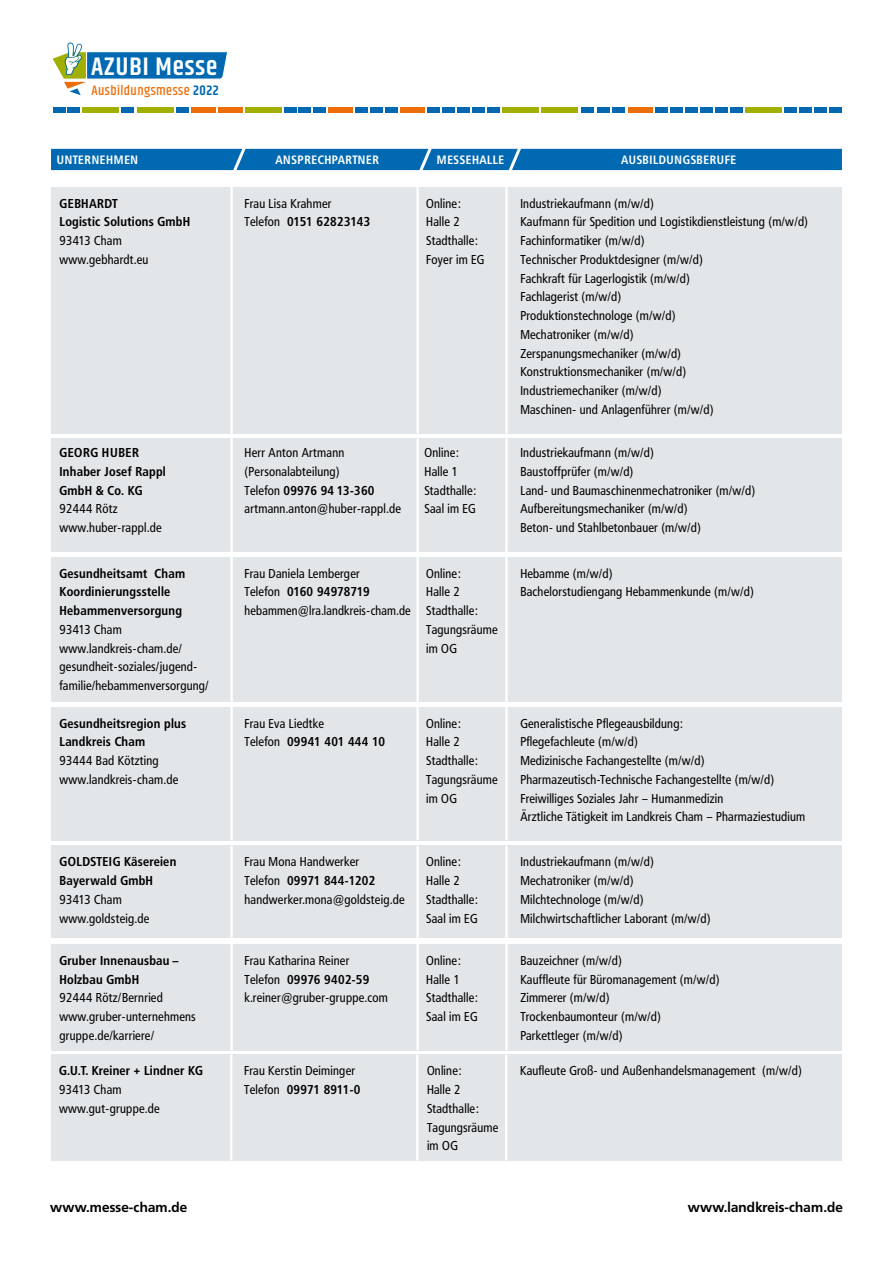
<style>
.page{position:relative;width:893px;height:1263px;background:#fff}
.page>*{position:absolute;margin:0;border:0;box-sizing:border-box;transform-origin:0 0}
.t1{font:600 25.5px "Khand";letter-spacing:.04em;color:#fff}
.t2{font:500 13.8px "Khand";letter-spacing:.03em;color:#eb6e08}
.t3{font:700 13.5px "Frutiger BQ";letter-spacing:.015em;color:#000}
.t4{font:12.75px/18.8px "Frutiger Condensed BQ";letter-spacing:.02em;color:#000}
.t5{font:700 12.75px/18.8px "Frutiger Condensed BQ";letter-spacing:.02em;color:#000}
.t6{font:700 12px "Frutiger Condensed BQ";letter-spacing:.05em;color:#fff}
.s1{font-weight:600;color:#0069b2}
.s2{font-weight:700}
</style>
<div class="page">
<svg style="left:53px;top:43px;width:175px;height:52px"></svg>
<div style="left:53px;top:107px;width:12px;height:6px;background:#0069b2"></div>
<div style="left:68px;top:107px;width:12px;height:6px;background:#0069b2"></div>
<div style="left:176px;top:107px;width:12px;height:6px;background:#0069b2"></div>
<div style="left:284px;top:107px;width:12px;height:6px;background:#0069b2"></div>
<div style="left:299px;top:107px;width:12px;height:6px;background:#0069b2"></div>
<div style="left:355px;top:107px;width:13px;height:6px;background:#0069b2"></div>
<div style="left:370px;top:107px;width:12px;height:6px;background:#0069b2"></div>
<div style="left:427px;top:107px;width:12px;height:6px;background:#0069b2"></div>
<div style="left:83px;top:107px;width:36px;height:6px;background:#a0af00"></div>
<div style="left:122px;top:107px;width:12px;height:6px;background:#0069b2"></div>
<div style="left:137px;top:107px;width:36px;height:6px;background:#a0af00"></div>
<div style="left:191px;top:107px;width:24px;height:6px;background:#eb6e08"></div>
<div style="left:218px;top:107px;width:24px;height:6px;background:#eb6e08"></div>
<div style="left:245px;top:107px;width:36px;height:6px;background:#a0af00"></div>
<div style="left:313px;top:107px;width:13px;height:6px;background:#0069b2"></div>
<div style="left:329px;top:107px;width:24px;height:6px;background:#eb6e08"></div>
<div style="left:385px;top:107px;width:12px;height:6px;background:#0069b2"></div>
<div style="left:400px;top:107px;width:24px;height:6px;background:#eb6e08"></div>
<div style="left:442px;top:107px;width:12px;height:6px;background:#0069b2"></div>
<div style="left:457px;top:107px;width:12px;height:6px;background:#0069b2"></div>
<div style="left:472px;top:107px;width:12px;height:6px;background:#0069b2"></div>
<div style="left:487px;top:107px;width:13px;height:6px;background:#0069b2"></div>
<div style="left:502px;top:107px;width:37px;height:6px;background:#a0af00"></div>
<div style="left:541px;top:107px;width:37px;height:6px;background:#a0af00"></div>
<div style="left:582px;top:107px;width:12px;height:6px;background:#0069b2"></div>
<div style="left:597px;top:107px;width:12px;height:6px;background:#0069b2"></div>
<div style="left:612px;top:107px;width:12px;height:6px;background:#0069b2"></div>
<div style="left:628px;top:107px;width:24px;height:6px;background:#eb6e08"></div>
<div style="left:655px;top:107px;width:12px;height:6px;background:#0069b2"></div>
<div style="left:670px;top:107px;width:12px;height:6px;background:#0069b2"></div>
<div style="left:685px;top:107px;width:12px;height:6px;background:#0069b2"></div>
<div style="left:700px;top:107px;width:12px;height:6px;background:#0069b2"></div>
<div style="left:715px;top:107px;width:12px;height:6px;background:#0069b2"></div>
<div style="left:730px;top:107px;width:12px;height:6px;background:#0069b2"></div>
<div style="left:745px;top:107px;width:37px;height:6px;background:#a0af00"></div>
<div style="left:785px;top:107px;width:12px;height:6px;background:#0069b2"></div>
<div style="left:800px;top:107px;width:12px;height:6px;background:#0069b2"></div>
<div style="left:815px;top:107px;width:12px;height:6px;background:#0069b2"></div>
<div style="left:830px;top:107px;width:12px;height:6px;background:#0069b2"></div>
<div style="left:51px;top:149px;width:791px;height:21px;background:#0069b2"></div>
<div style="left:51px;top:187px;width:791px;height:246px;background:#e3e6e8"></div>
<hr style="left:230px;top:187px;width:3px;height:246px;background:#fff">
<hr style="left:416px;top:187px;width:3px;height:246px;background:#fff">
<hr style="left:505px;top:187px;width:3px;height:246px;background:#fff">
<div style="left:51px;top:707px;width:791px;height:133px;background:#e3e6e8"></div>
<hr style="left:230px;top:707px;width:3px;height:133px;background:#fff">
<hr style="left:416px;top:707px;width:3px;height:133px;background:#fff">
<hr style="left:505px;top:707px;width:3px;height:133px;background:#fff">
<div style="left:51px;top:846px;width:791px;height:92px;background:#e3e6e8"></div>
<hr style="left:230px;top:846px;width:3px;height:92px;background:#fff">
<hr style="left:416px;top:846px;width:3px;height:92px;background:#fff">
<hr style="left:505px;top:846px;width:3px;height:92px;background:#fff">
<div style="left:51px;top:944px;width:791px;height:106px;background:#e3e6e8"></div>
<hr style="left:230px;top:944px;width:3px;height:106px;background:#fff">
<hr style="left:416px;top:944px;width:3px;height:106px;background:#fff">
<hr style="left:505px;top:944px;width:3px;height:106px;background:#fff">
<div style="left:51px;top:438px;width:791px;height:114px;background:#e3e6e8"></div>
<hr style="left:230px;top:438px;width:3px;height:114px;background:#fff">
<hr style="left:416px;top:438px;width:3px;height:114px;background:#fff">
<hr style="left:505px;top:438px;width:3px;height:114px;background:#fff">
<div style="left:51px;top:1054px;width:791px;height:107px;background:#e3e6e8"></div>
<hr style="left:230px;top:1054px;width:2px;height:106px;background:#fff">
<hr style="left:416px;top:1054px;width:2px;height:106px;background:#fff">
<hr style="left:505px;top:1054px;width:2px;height:106px;background:#fff">
<div style="left:51px;top:557px;width:791px;height:145px;background:#e3e6e8"></div>
<hr style="left:230px;top:557px;width:3px;height:145px;background:#fff">
<hr style="left:416px;top:557px;width:3px;height:145px;background:#fff">
<hr style="left:505px;top:557px;width:3px;height:145px;background:#fff">
<h1 class="t1" style="left:91px;top:49px;width:128px">AZUBI Messe</h1>
<p class="t2" style="left:91px;top:82px;width:129px">Ausbildungsmesse <span class="s1">2022</span></p>
<p class="t6" style="left:57px;top:152px;width:83px">UNTERNEHMEN</p>
<p class="t6" style="left:275px;top:152px;width:105px">ANSPRECHPARTNER</p>
<p class="t6" style="left:437px;top:152px;width:69px">MESSEHALLE</p>
<p class="t6" style="left:621px;top:152px;width:117px">AUSBILDUNGSBERUFE</p>
<p class="t5" style="left:60px;top:194px;width:132px">GEBHARDT<br>Logistic Solutions GmbH</p>
<p class="t4" style="left:60px;top:231px;width:90px">93413 Cham www.gebhardt.eu</p>
<p class="t4" style="left:244px;top:194px;width:127px">Frau Lisa Krahmer<br>Telefon <span class="s2">0151 62823143</span></p>
<p class="t4" style="left:426px;top:194px;width:60px">Online:<br>Halle 2<br>Stadthalle:<br>Foyer im EG</p>
<p class="t4" style="left:520px;top:194px;width:289px">Industriekaufmann (m/w/d)<br>Kaufmann für Spedition und Logistikdienstleistung (m/w/d)<br>Fachinformatiker (m/w/d)<br>Technischer Produktdesigner (m/w/d)<br>Fachkraft für Lagerlogistik (m/w/d)<br>Fachlagerist (m/w/d)<br>Produktionstechnologe (m/w/d)<br>Mechatroniker (m/w/d)<br>Zerspanungsmechaniker (m/w/d)<br>Konstruktionsmechaniker (m/w/d)<br>Industriemechaniker (m/w/d)<br>Maschinen- und Anlagenführer (m/w/d)</p>
<p class="t5" style="left:60px;top:443px;width:108px">GEORG HUBER<br>Inhaber Josef Rappl<br>GmbH &amp; Co. KG</p>
<p class="t4" style="left:60px;top:499px;width:104px">92444 Rötz www.huber-rappl.de</p>
<p class="t5" style="left:60px;top:564px;width:127px">Gesundheitsamt Cham<br>Koordinierungsstelle<br>Hebammenversorgung</p>
<p class="t4" style="left:60px;top:620px;width:151px">93413 Cham www.landkreis-cham.de/ gesundheit-soziales/jugend&shy;familie/hebammenversorgung/</p>
<p class="t5" style="left:60px;top:714px;width:128px">Gesundheitsregion plus<br>Landkreis Cham</p>
<p class="t4" style="left:60px;top:751px;width:120px">93444 Bad Kötzting www.landkreis-cham.de</p>
<p class="t5" style="left:60px;top:852px;width:118px">GOLDSTEIG Käsereien<br>Bayerwald GmbH</p>
<p class="t4" style="left:60px;top:890px;width:91px">93413 Cham www.goldsteig.de</p>
<p class="t5" style="left:60px;top:951px;width:121px">Gruber Innenausbau –<br>Holzbau GmbH</p>
<p class="t4" style="left:60px;top:988px;width:138px">92444 Rötz/Bernried www.gruber-unternehmens gruppe.de/karriere/</p>
<p class="t5" style="left:59px;top:1061px;width:145px">G.U.T. Kreiner + Lindner KG</p>
<p class="t4" style="left:59px;top:1080px;width:102px">93413 Cham www.gut-gruppe.de</p>
<p class="t4" style="left:244px;top:443px;width:158px">Herr Anton Artmann (Personalabteilung)<br>Telefon <span class="s2">09976 94 13-360 </span>artmann.anton@huber-rappl.de</p>
<p class="t4" style="left:424px;top:443px;width:53px">Online:<br>Halle 1<br>Stadthalle:<br>Saal im EG</p>
<p class="t4" style="left:520px;top:443px;width:236px">Industriekaufmann (m/w/d)<br>Baustoffprüfer (m/w/d)<br>Land- und Baumaschinenmechatroniker (m/w/d)<br>Aufbereitungsmechaniker (m/w/d)<br>Beton- und Stahlbetonbauer (m/w/d)</p>
<p class="t4" style="left:244px;top:564px;width:168px">Frau Daniela Lemberger<br>Telefon <span class="s2">0160 94978719 </span>hebammen@lra.landkreis-cham.de</p>
<p class="t4" style="left:426px;top:564px;width:73px">Online:<br>Halle 2<br>Stadthalle:<br>Tagungsräume im OG</p>
<p class="t4" style="left:520px;top:564px;width:235px">Hebamme (m/w/d)<br>Bachelorstudiengang Hebammenkunde (m/w/d)</p>
<p class="t4" style="left:244px;top:714px;width:142px">Frau Eva Liedtke<br>Telefon <span class="s2">09941 401 444 10</span></p>
<p class="t4" style="left:426px;top:714px;width:73px">Online:<br>Halle 2<br>Stadthalle:<br>Tagungsräume im OG</p>
<p class="t4" style="left:520px;top:714px;width:286px">Generalistische Pflegeausbildung:<br>Pflegefachleute (m/w/d)<br>Medizinische Fachangestellte (m/w/d)<br>Pharmazeutisch-Technische Fachangestellte (m/w/d)<br>Freiwilliges Soziales Jahr – Humanmedizin<br>Ärztliche Tätigkeit im Landkreis Cham – Pharmaziestudium</p>
<p class="t4" style="left:244px;top:852px;width:162px">Frau Mona Handwerker<br>Telefon <span class="s2">09971 844-1202 </span>handwerker.mona@goldsteig.de</p>
<p class="t4" style="left:426px;top:852px;width:53px">Online:<br>Halle 2<br>Stadthalle:<br>Saal im EG</p>
<p class="t4" style="left:520px;top:852px;width:192px">Industriekaufmann (m/w/d)<br>Mechatroniker (m/w/d)<br>Milchtechnologe (m/w/d)<br>Milchwirtschaftlicher Laborant (m/w/d)</p>
<p class="t4" style="left:244px;top:951px;width:145px">Frau Katharina Reiner<br>Telefon <span class="s2">09976 9402-59 </span>k.reiner@gruber-gruppe.com</p>
<p class="t4" style="left:426px;top:951px;width:53px">Online:<br>Halle 1<br>Stadthalle:<br>Saal im EG</p>
<p class="t4" style="left:520px;top:951px;width:201px">Bauzeichner (m/w/d)<br>Kauffleute für Büromanagement (m/w/d)<br>Zimmerer (m/w/d)<br>Trockenbaumonteur (m/w/d)<br>Parkettleger (m/w/d)</p>
<p class="t4" style="left:244px;top:1061px;width:118px">Frau Kerstin Deiminger<br>Telefon <span class="s2">09971 8911-0</span></p>
<p class="t4" style="left:427px;top:1061px;width:73px">Online:<br>Halle 2<br>Stadthalle:<br>Tagungsräume im OG</p>
<p class="t4" style="left:520px;top:1061px;width:283px">Kaufleute Groß- und Außenhandelsmanagement (m/w/d)</p>
<p class="t3" style="left:50px;top:1199px;width:138px">www.messe-cham.de</p>
<p class="t3" style="left:688px;top:1199px;width:156px">www.landkreis-cham.de</p>
</div>
